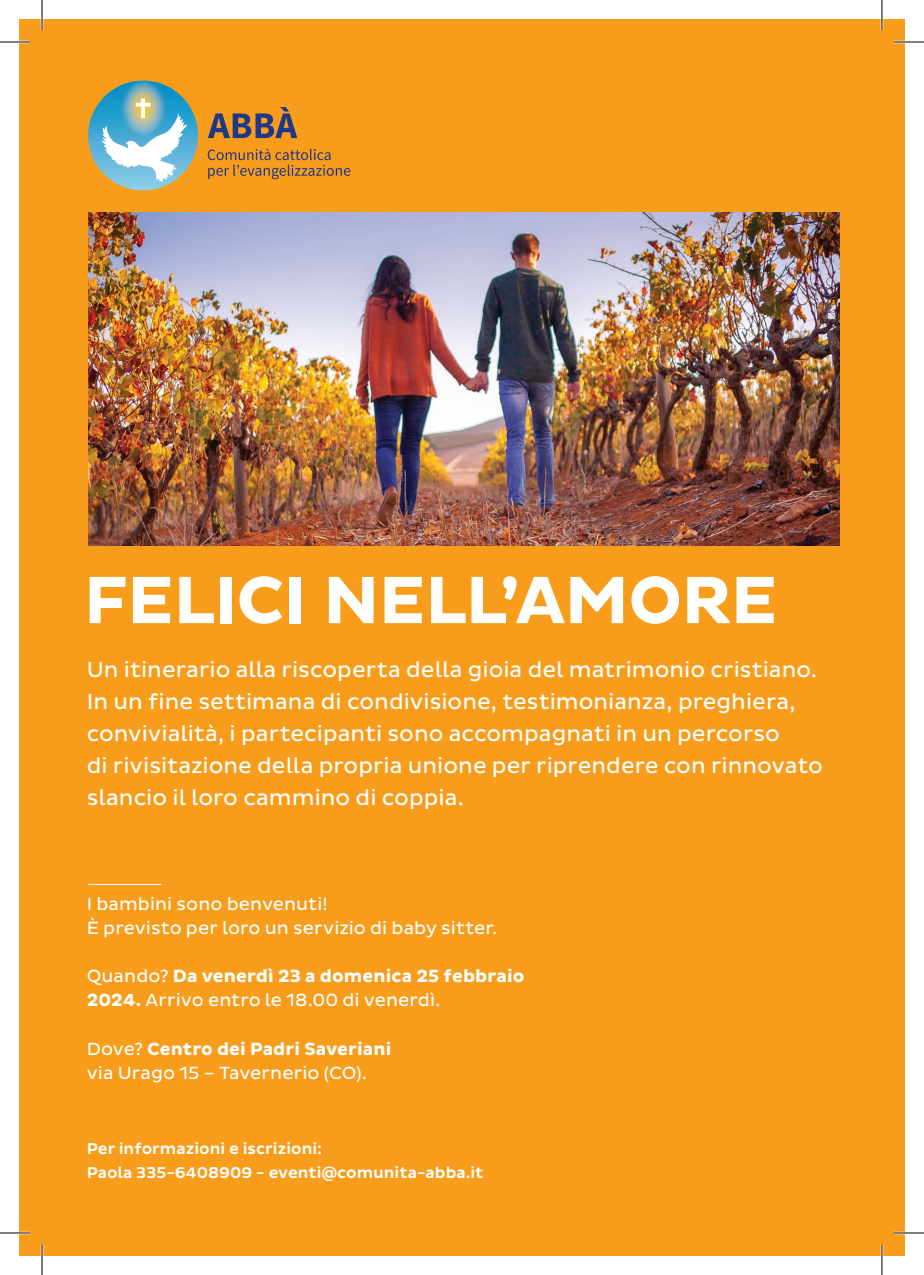
<style>
.page{position:relative;width:924px;height:1275px;background:#fff}
.page>*{position:absolute;margin:0;border:0;box-sizing:border-box;transform-origin:0 0}
.t1{font:700 68px "Pluto Sans";letter-spacing:-.01em;color:#fff}
.t2{font:22px/32px "Pluto Sans";color:#fff}
.t3{font:18px/24px "Pluto Sans";letter-spacing:.005em;color:#fff}
.t4{font:500 16px/24px "Pluto Sans";color:#fff}
.s1{font-weight:700}
</style>
<div class="page">
<div style="left:19px;top:19px;width:885px;height:1236px;background:#f89c1c"></div>
<img style="left:88px;top:212px;width:751px;height:333px">
<svg style="left:88px;top:82px;width:110px;height:108px"></svg>
<svg style="left:208px;top:107px;width:89px;height:31px"></svg>
<svg style="left:208px;top:149px;width:142px;height:30px"></svg>
<hr style="left:88px;top:884px;width:73px;height:1px;background:#fff">
<hr style="left:0;top:41px;width:30px;height:2px;background:#fff">
<hr style="left:893px;top:41px;width:30px;height:2px;background:#fff">
<hr style="left:0;top:1231px;width:30px;height:3px;background:#fff">
<hr style="left:893px;top:1231px;width:30px;height:3px;background:#fff">
<hr style="left:41px;top:0;width:2px;height:30px;background:#fff">
<hr style="left:41px;top:1245px;width:2px;height:30px;background:#fff">
<hr style="left:880px;top:0;width:2px;height:30px;background:#fff">
<hr style="left:880px;top:1245px;width:2px;height:30px;background:#fff">
<hr style="left:0;top:42px;width:30px;height:1px;background:#000">
<hr style="left:893px;top:42px;width:30px;height:1px;background:#000">
<hr style="left:0;top:1232px;width:30px;height:1px;background:#000">
<hr style="left:893px;top:1232px;width:30px;height:1px;background:#000">
<hr style="left:42px;top:0;width:1px;height:30px;background:#000">
<hr style="left:42px;top:1245px;width:1px;height:30px;background:#000">
<hr style="left:881px;top:0;width:1px;height:30px;background:#000">
<hr style="left:881px;top:1245px;width:1px;height:30px;background:#000">
<h1 class="t1" style="left:84px;top:561px;width:694px">FELICI NELL’AMORE</h1>
<p class="t2" style="left:87px;top:653px;width:737px">Un itinerario alla riscoperta della gioia del matrimonio cristiano.<br>In un fine settimana di condivisione, testimonianza, preghiera, convivialità, i partecipanti sono accompagnati in un percorso<br>di rivisitazione della propria unione per riprendere con rinnovato slancio il loro cammino di coppia.</p>
<p class="t3" style="left:87px;top:892px;width:412px">I bambini sono benvenuti!<br>È previsto per loro un servizio di baby sitter.</p>
<p class="t3" style="left:87px;top:964px;width:439px">Quando? <span class="s1">Da venerdì 23 a domenica 25 febbraio<br>2024.</span> Arrivo entro le 18.00 di venerdì.</p>
<p class="t3" style="left:87px;top:1036px;width:306px">Dove? <span class="s1">Centro dei Padri Saveriani </span>via Urago 15 – Tavernerio (CO).</p>
<p class="t4" style="left:87px;top:1137px;width:398px">Per informazioni e iscrizioni:<br>Paola 335-6408909 - eventi@comunita-abba.it</p>
</div>
